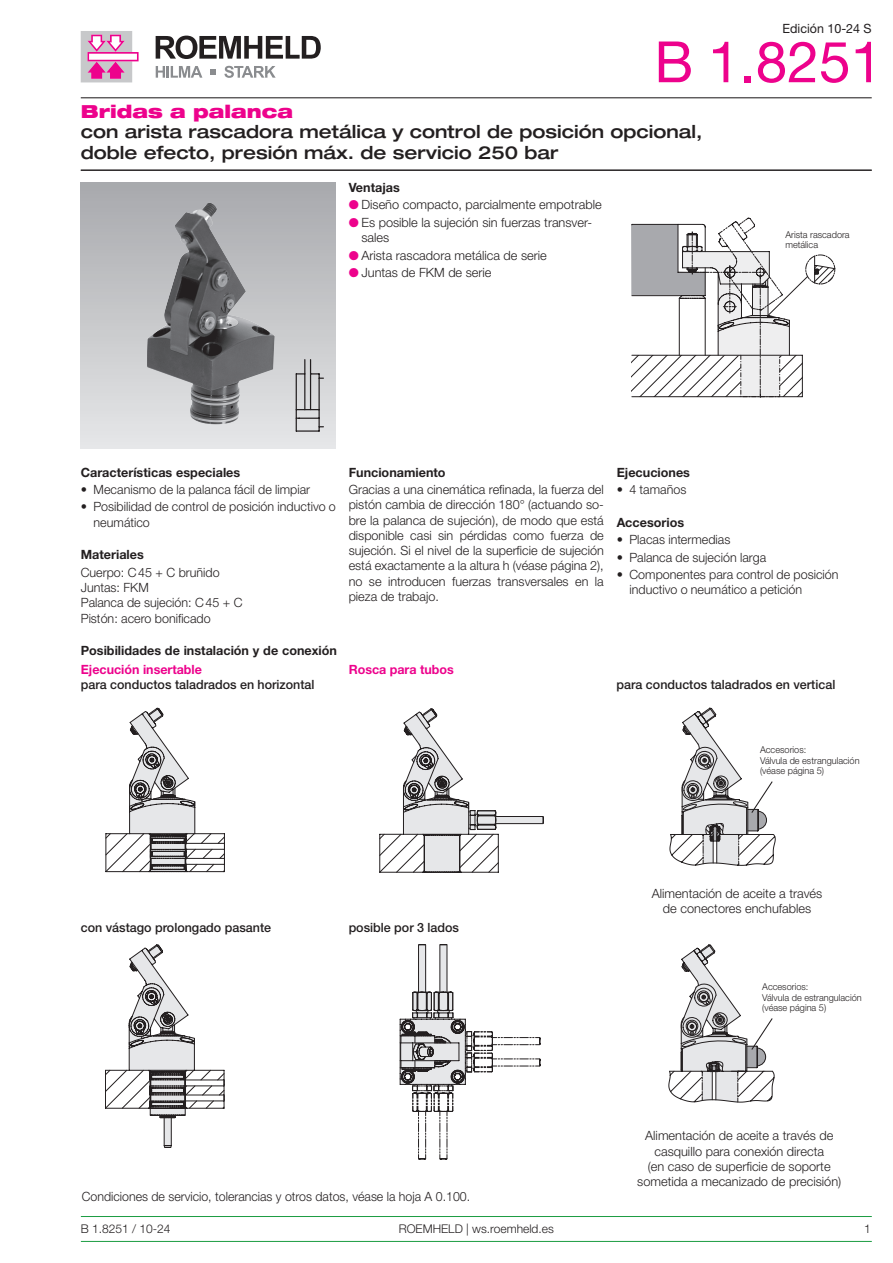
<style>
.page{position:relative;width:893px;height:1263px;background:#fff}
.page>*{position:absolute;margin:0;border:0;box-sizing:border-box;transform-origin:0 0}
.t1{font:57px "Helvetica Neue LT Pro";color:#ed028c}
.t2{font:500 expanded 18px/20.2px "Helvetica Neue LT Pro";color:#231f20}
.t3{font:900 expanded 18px "Helvetica Neue LT Pro";color:#ed028c}
.t4{font:300 12.75px/15.3px "Helvetica Neue LT Pro";color:#231f20}
.t5{font:700 12.75px "Helvetica Neue LT Pro";color:#231f20}
.t6{font:500 12.75px "Helvetica Neue LT Pro";color:#231f20}
.t7{font:700 12.75px "Helvetica Neue LT Pro";color:#ed028c}
.t8{font:12.75px "Helvetica Neue LT Pro";color:#231f20}
.t9{font:300 12px "Helvetica Neue LT Pro";color:#231f20}
.t10{font:300 9.45px/10.5px "Helvetica Neue LT Pro";color:#231f20}
.s1{color:#ed028c}
</style>
<div class="page">
<svg style="left:156px;top:36px;width:165px;height:23px"></svg>
<svg style="left:156px;top:66px;width:46px;height:12px"></svg>
<svg style="left:224px;top:66px;width:52px;height:12px"></svg>
<svg style="left:210px;top:69px;width:6px;height:6px"></svg>
<svg style="left:81px;top:31px;width:58px;height:51px"></svg>
<hr style="left:81px;top:97px;width:791px;height:1px;background:#231f20">
<svg style="left:399px;top:944px;width:142px;height:215px"></svg>
<svg style="left:105px;top:944px;width:120px;height:204px"></svg>
<svg style="left:105px;top:707px;width:120px;height:166px"></svg>
<svg style="left:379px;top:708px;width:165px;height:165px"></svg>
<div style="left:81px;top:183px;width:255px;height:266px;background:linear-gradient(to bottom,#a9aaae,#e3e4e5)"></div>
<img style="left:146px;top:202px;width:129px;height:222px">
<svg style="left:297px;top:409px;width:21px;height:1px"></svg>
<hr style="left:296px;top:374px;width:1px;height:57px;background:#231f20">
<svg style="left:296px;top:426px;width:27px;height:5px"></svg>
<hr style="left:318px;top:374px;width:2px;height:57px;background:#231f20">
<hr style="left:304px;top:360px;width:1px;height:50px;background:#231f20">
<hr style="left:310px;top:360px;width:1px;height:50px;background:#231f20">
<svg style="left:297px;top:418px;width:21px;height:1px"></svg>
<svg style="left:311px;top:373px;width:12px;height:6px"></svg>
<svg style="left:631px;top:218px;width:204px;height:180px"></svg>
<div style="left:741px;top:355px;width:39px;height:42px;border:1px dashed #231f20"></div>
<hr style="left:81px;top:170px;width:791px;height:1px;background:#231f20">
<hr style="left:81px;top:1241px;width:791px;height:1px;background:#1b9c42">
<hr style="left:81px;top:1216px;width:791px;height:1px;background:#1b9c42">
<svg style="left:668px;top:707px;width:107px;height:396px"></svg>
<p class="t8" style="left:783px;top:20px;width:91px">Edición 10-24 S</p>
<h1 class="t1" style="left:654px;top:27px;width:230px">B 1.8251</h1>
<h2 class="t3" style="left:81px;top:100px;width:214px">Bridas a palanca</h2>
<h2 class="t2" style="left:81px;top:121px;width:623px">con arista rascadora metálica y control de posición opcional, doble efecto, presión máx. de servicio 250 bar</h2>
<p class="t5" style="left:349px;top:180px;width:53px">Ventajas</p>
<p class="t4" style="left:349px;top:197px;width:254px"><span class="s1">●</span> Diseño compacto, parcialmente empotrable</p>
<p class="t4" style="left:361px;top:214px;width:232px;text-indent:-13px"><span class="s1">●</span> Es posible la sujeción sin fuerzas transver&shy;sales</p>
<p class="t4" style="left:349px;top:247px;width:200px"><span class="s1">●</span> Arista rascadora metálica de serie</p>
<p class="t4" style="left:349px;top:265px;width:144px"><span class="s1">●</span> Juntas de FKM de serie</p>
<p class="t10" style="left:785px;top:229px;width:66px">Arista rascadora metálica</p>
<p class="t5" style="left:81px;top:464px;width:161px">Características especiales</p>
<p class="t4" style="left:81px;top:481px;width:231px">• Mecanismo de la palanca fácil de limpiar</p>
<p class="t4" style="left:94px;top:499px;width:244px;text-indent:-13px">• Posibilidad de control de posición inductivo o neumático</p>
<p class="t5" style="left:81px;top:547px;width:65px">Materiales</p>
<p class="t4" style="left:81px;top:564px;width:163px">Cuerpo: C45 + C bruñido<br>Juntas: FKM<br>Palanca de sujeción: C45 + C<br>Pistón: acero bonificado</p>
<p class="t5" style="left:81px;top:643px;width:258px">Posibilidades de instalación y de conexión</p>
<p class="t7" style="left:81px;top:661px;width:123px">Ejecución insertable</p>
<p class="t6" style="left:81px;top:677px;width:235px">para conductos taladrados en horizontal</p>
<p class="t5" style="left:349px;top:464px;width:98px">Funcionamiento</p>
<p class="t4" style="left:349px;top:481px;width:257px;text-align:justify">Gracias a una cinemática refinada, la fuerza del pistón cambia de dirección 180° (actuando so&shy;bre la palanca de sujeción), de modo que está disponible casi sin pérdidas como fuerza de sujeción. Si el nivel de la superficie de sujeción está exactamente a la altura h (véase página 2), no se introducen fuerzas transversales en la pieza de trabajo.</p>
<p class="t7" style="left:349px;top:661px;width:107px">Rosca para tubos</p>
<p class="t5" style="left:617px;top:464px;width:75px">Ejecuciones</p>
<p class="t4" style="left:617px;top:481px;width:71px">• 4 tamaños</p>
<p class="t5" style="left:617px;top:514px;width:69px">Accesorios</p>
<p class="t4" style="left:617px;top:532px;width:115px">• Placas intermedias</p>
<p class="t4" style="left:617px;top:549px;width:151px">• Palanca de sujeción larga</p>
<p class="t4" style="left:629px;top:566px;width:211px;text-indent:-13px">• Componentes para control de posición inductivo o neumático a petición</p>
<p class="t6" style="left:617px;top:677px;width:220px">para conductos taladrados en vertical</p>
<p class="t10" style="left:760px;top:744px;width:101px">Accesorios:<br>Válvula de estrangulación (véase página 5)</p>
<p class="t6" style="left:81px;top:920px;width:192px">con vástago prolongado pasante</p>
<p class="t6" style="left:349px;top:920px;width:112px">posible por 3 lados</p>
<p class="t4" style="left:652px;top:885px;width:172px;text-align:center">Alimentación de aceite a través de conectores enchufables</p>
<p class="t10" style="left:762px;top:981px;width:101px">Accesorios:<br>Válvula de estrangulación (véase página 5)</p>
<p class="t4" style="left:637px;top:1128px;width:206px;text-align:center">Alimentación de aceite a través de casquillo para conexión directa<br>(en caso de superficie de soporte sometida a mecanizado de precisión)</p>
<p class="t4" style="left:82px;top:1188px;width:390px">Condiciones de servicio, tolerancias y otros datos, véase la hoja A 0.100.</p>
<p class="t9" style="left:81px;top:1221px;width:91px">B 1.8251 / 10-24</p>
<p class="t9" style="left:399px;top:1221px;width:157px">ROEMHELD | ws.roemheld.es</p>
<p class="t9" style="left:864px;top:1221px;width:8px">1</p>
</div>
